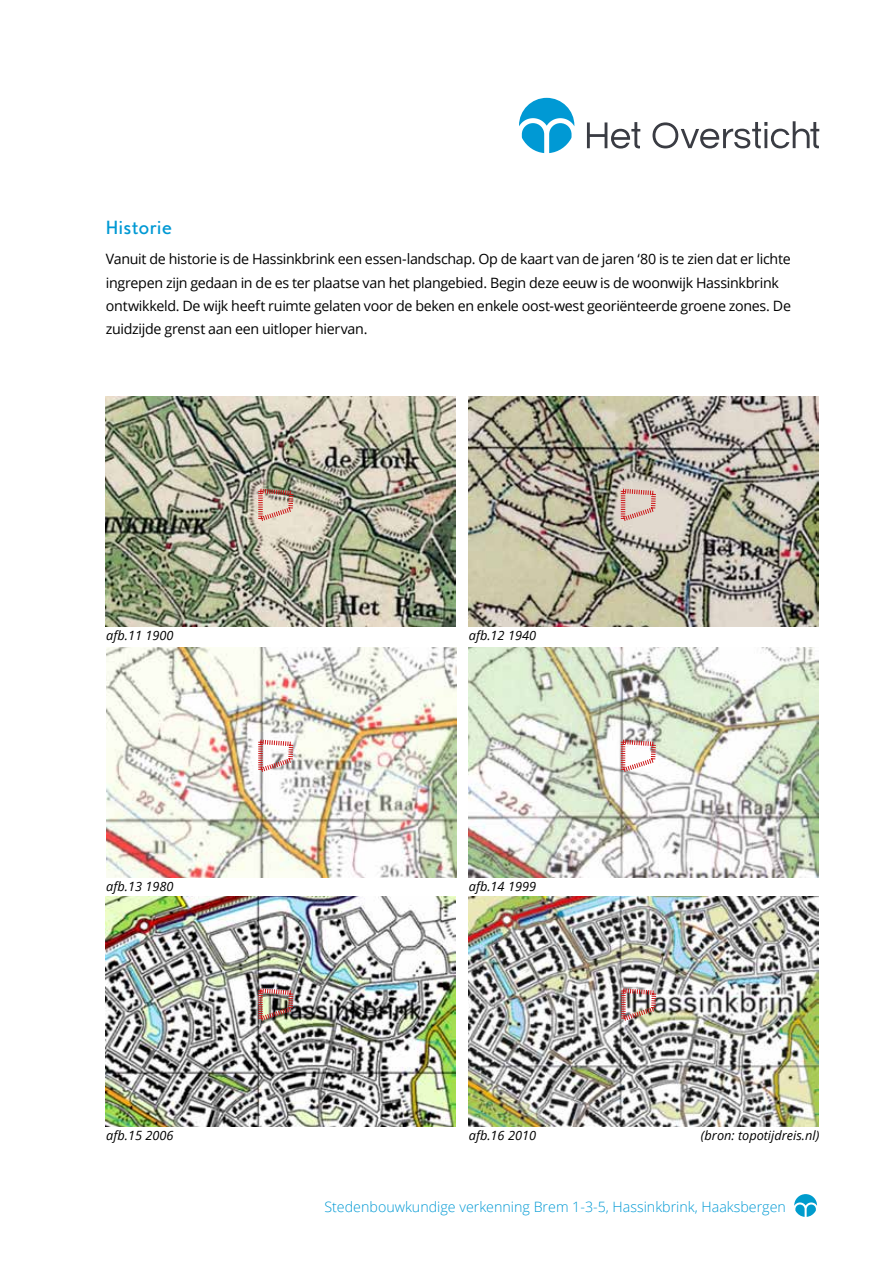
<style>
.page{position:relative;width:893px;height:1263px;background:#fff}
.page>*{position:absolute;margin:0;border:0;box-sizing:border-box;transform-origin:0 0}
.t1{font:500 17.25px "MB Empire";letter-spacing:.005em;color:#0099d4}
.t2{font:14.25px/23.2px "Open Sans";letter-spacing:-.02em;color:#000}
.t3{font:300 14.25px "Open Sans";color:#0099d4}
.t4{font:italic 12.75px "Open Sans";color:#000}
</style>
<div class="page">
<svg style="left:519px;top:98px;width:55px;height:55px"></svg>
<svg style="left:652px;top:121px;width:167px;height:28px"></svg>
<svg style="left:587px;top:122px;width:53px;height:27px"></svg>
<svg style="left:794px;top:1194px;width:23px;height:23px"></svg>
<img style="left:469px;top:396px;width:350px;height:231px">
<img style="left:469px;top:647px;width:350px;height:231px">
<img style="left:106px;top:396px;width:350px;height:231px">
<img style="left:106px;top:647px;width:350px;height:231px">
<img style="left:106px;top:896px;width:350px;height:230px">
<img style="left:469px;top:896px;width:350px;height:230px">
<svg style="left:620px;top:987px;width:37px;height:35px"></svg>
<svg style="left:257px;top:987px;width:37px;height:35px"></svg>
<svg style="left:257px;top:739px;width:37px;height:34px"></svg>
<svg style="left:257px;top:488px;width:37px;height:34px"></svg>
<svg style="left:620px;top:739px;width:37px;height:34px"></svg>
<svg style="left:620px;top:488px;width:37px;height:34px"></svg>
<p class="t1" style="left:106px;top:216px;width:68px">Historie</p>
<p class="t2" style="left:106px;top:247px;width:686px">Vanuit de historie is de Hassinkbrink een essen-landschap. Op de kaart van de jaren ‘80 is te zien dat er lichte ingrepen zijn gedaan in de es ter plaatse van het plangebied. Begin deze eeuw is de woonwijk Hassinkbrink ontwikkeld. De wijk heeft ruimte gelaten voor de beken en enkele oost-west georiënteerde groene zones. De zuidzijde grenst aan een uitloper hiervan.</p>
<p class="t4" style="left:106px;top:627px;width:69px">afb.11 1900</p>
<p class="t4" style="left:106px;top:878px;width:69px">afb.13 1980</p>
<p class="t4" style="left:469px;top:627px;width:69px">afb.12 1940</p>
<p class="t4" style="left:469px;top:878px;width:69px">afb.14 1999</p>
<p class="t4" style="left:106px;top:1126px;width:69px">afb.15 2006</p>
<p class="t4" style="left:469px;top:1126px;width:69px">afb.16 2010</p>
<p class="t4" style="left:701px;top:1126px;width:120px">(bron: topotijdreis.nl)</p>
<p class="t3" style="left:324px;top:1197px;width:463px">Stedenbouwkundige verkenning Brem 1-3-5, Hassinkbrink, Haaksbergen</p>
</div>
